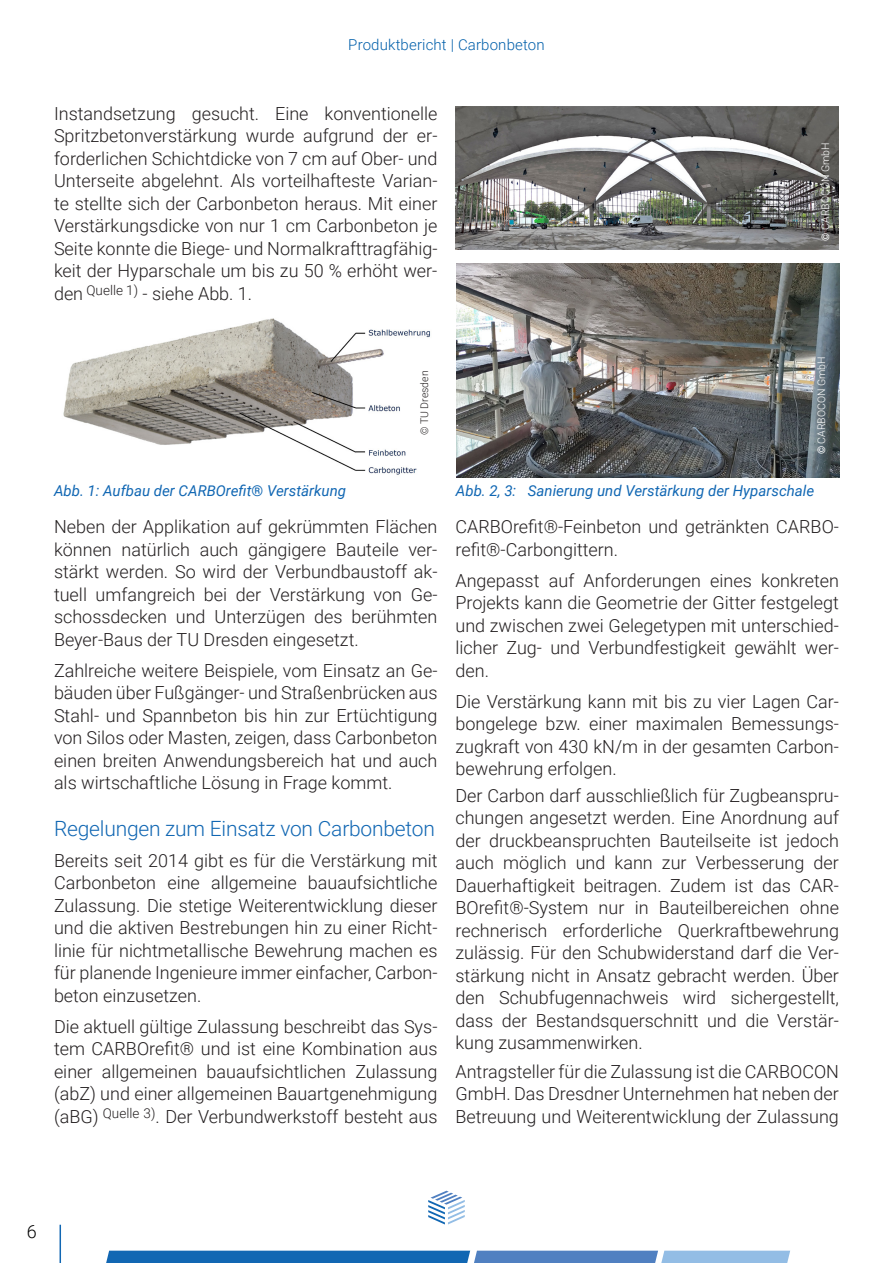
<style>
.page{position:relative;width:893px;height:1263px;background:#fff}
.page>*{position:absolute;margin:0;border:0;box-sizing:border-box;transform-origin:0 0}
.t1{font:300 21px "Roboto";letter-spacing:-.01em;color:#1167b3}
.t2{font:300 18px/22.5px "Roboto";color:#231f20;text-align:justify}
.t3{font:300 18px "Roboto";color:#000}
.t4{font:italic 15px "Roboto";color:#1167b3}
.t5{font:300 15px "Roboto";letter-spacing:.01em;color:#005faa}
.t6{font:300 10.5px "Roboto";color:#fff}
.t7{font:300 10.5px "Roboto";color:#231f20}
.s1{font-weight:500}
.s2{font-style:normal}
</style>
<div class="page">
<svg style="left:106px;top:1251px;width:684px;height:12px;background:#3f80c1"></svg>
<svg style="left:428px;top:1191px;width:37px;height:33px"></svg>
<hr style="left:60px;top:1225px;width:1px;height:38px;background:#1167b3">
<img style="left:63px;top:318px;width:367px;height:157px">
<img style="left:456px;top:106px;width:383px;height:144px">
<img style="left:456px;top:264px;width:383px;height:213px">
<p class="t5" style="left:348px;top:34px;width:198px">Produktbericht | Carbonbeton</p>
<p class="t2" style="left:54px;top:101px;width:385px">Instandsetzung gesucht. Eine konventionelle Spritzbetonverstärkung wurde aufgrund der er&shy;forderlichen Schichtdicke von 7 cm auf Ober- und Unterseite abgelehnt. Als vorteilhafteste Varian&shy;te stellte sich der Carbonbeton heraus. Mit einer Verstärkungsdicke von nur 1 cm Carbonbeton je Seite konnte die Biege- und Normalkrafttragfähig&shy;keit der Hyparschale um bis zu 50 % erhöht wer&shy;den <sup>Quelle</sup> <sup>1)</sup> - siehe Abb. 1.</p>
<p class="t7" style="left:417px;top:435px;width:66px;rotate:-90deg">© TU Dresden</p>
<p class="t6" style="left:818px;top:241px;width:100px;rotate:-90deg"><span class="s1">©</span> CARBOCON GmbH</p>
<p class="t6" style="left:814px;top:454px;width:100px;rotate:-90deg"><span class="s1">©</span> CARBOCON GmbH</p>
<p class="t4" style="left:54px;top:480px;width:294px">Abb. 1: Aufbau der CARBOrefit<span class="s2">®</span> Verstärkung</p>
<p class="t4" style="left:456px;top:480px;width:360px">Abb. 2, 3: Sanierung und Verstärkung der Hyparschale</p>
<p class="t2" style="left:54px;top:515px;width:385px">Neben der Applikation auf gekrümmten Flächen können natürlich auch gängigere Bauteile ver&shy;stärkt werden. So wird der Verbundbaustoff ak&shy;tuell umfangreich bei der Verstärkung von Ge&shy;schossdecken und Unterzügen des berühmten Beyer-Baus der TU Dresden eingesetzt.</p>
<p class="t2" style="left:54px;top:658px;width:385px">Zahlreiche weitere Beispiele, vom Einsatz an Ge&shy;bäuden über Fußgänger- und Straßenbrücken aus Stahl- und Spannbeton bis hin zur Ertüchtigung von Silos oder Masten, zeigen, dass Carbonbeton einen breiten Anwendungsbereich hat und auch als wirtschaftliche Lösung in Frage kommt.</p>
<p class="t1" style="left:54px;top:814px;width:382px">Regelungen zum Einsatz von Carbonbeton</p>
<p class="t2" style="left:54px;top:848px;width:385px">Bereits seit 2014 gibt es für die Verstärkung mit Carbonbeton eine allgemeine bauaufsichtliche Zulassung. Die stetige Weiterentwicklung dieser und die aktiven Bestrebungen hin zu einer Richt&shy;linie für nichtmetallische Bewehrung machen es für planende Ingenieure immer einfacher, Carbon&shy;beton einzusetzen.</p>
<p class="t2" style="left:54px;top:1014px;width:385px">Die aktuell gültige Zulassung beschreibt das Sys&shy;tem CARBOrefit® und ist eine Kombination aus einer allgemeinen bauaufsichtlichen Zulassung (abZ) und einer allgemeinen Bauartgenehmigung (aBG) <sup>Quelle</sup> <sup>3)</sup>. Der Verbundwerkstoff besteht aus</p>
<p class="t2" style="left:455px;top:515px;width:385px">CARBOrefit®-Feinbeton und getränkten CARBO&shy;refit®-Carbongittern.</p>
<p class="t2" style="left:455px;top:568px;width:385px">Angepasst auf Anforderungen eines konkreten Projekts kann die Geometrie der Gitter festgelegt und zwischen zwei Gelegetypen mit unterschied&shy;licher Zug- und Verbundfestigkeit gewählt wer&shy;den.</p>
<p class="t2" style="left:455px;top:689px;width:385px">Die Verstärkung kann mit bis zu vier Lagen Car&shy;bongelege bzw. einer maximalen Bemessungs&shy;zugkraft von 430 kN/m in der gesamten Carbon&shy;bewehrung erfolgen.</p>
<p class="t2" style="left:455px;top:784px;width:385px">Der Carbon darf ausschließlich für Zugbeanspru&shy;chungen angesetzt werden. Eine Anordnung auf der druckbeanspruchten Bauteilseite ist jedoch auch möglich und kann zur Verbesserung der Dauerhaftigkeit beitragen. Zudem ist das CAR-BOrefit®-System nur in Bauteilbereichen ohne rechnerisch erforderliche Querkraftbewehrung zulässig. Für den Schubwiderstand darf die Ver&shy;stärkung nicht in Ansatz gebracht werden. Über den Schubfugennachweis wird sichergestellt, dass der Bestandsquerschnitt und die Verstär&shy;kung zusammenwirken.</p>
<p class="t2" style="left:455px;top:1059px;width:385px">Antragsteller für die Zulassung ist die CARBOCON GmbH. Das Dresdner Unternehmen hat neben der Betreuung und Weiterentwicklung der Zulassung</p>
<p class="t3" style="left:27px;top:1219px;width:11px">6</p>
</div>
